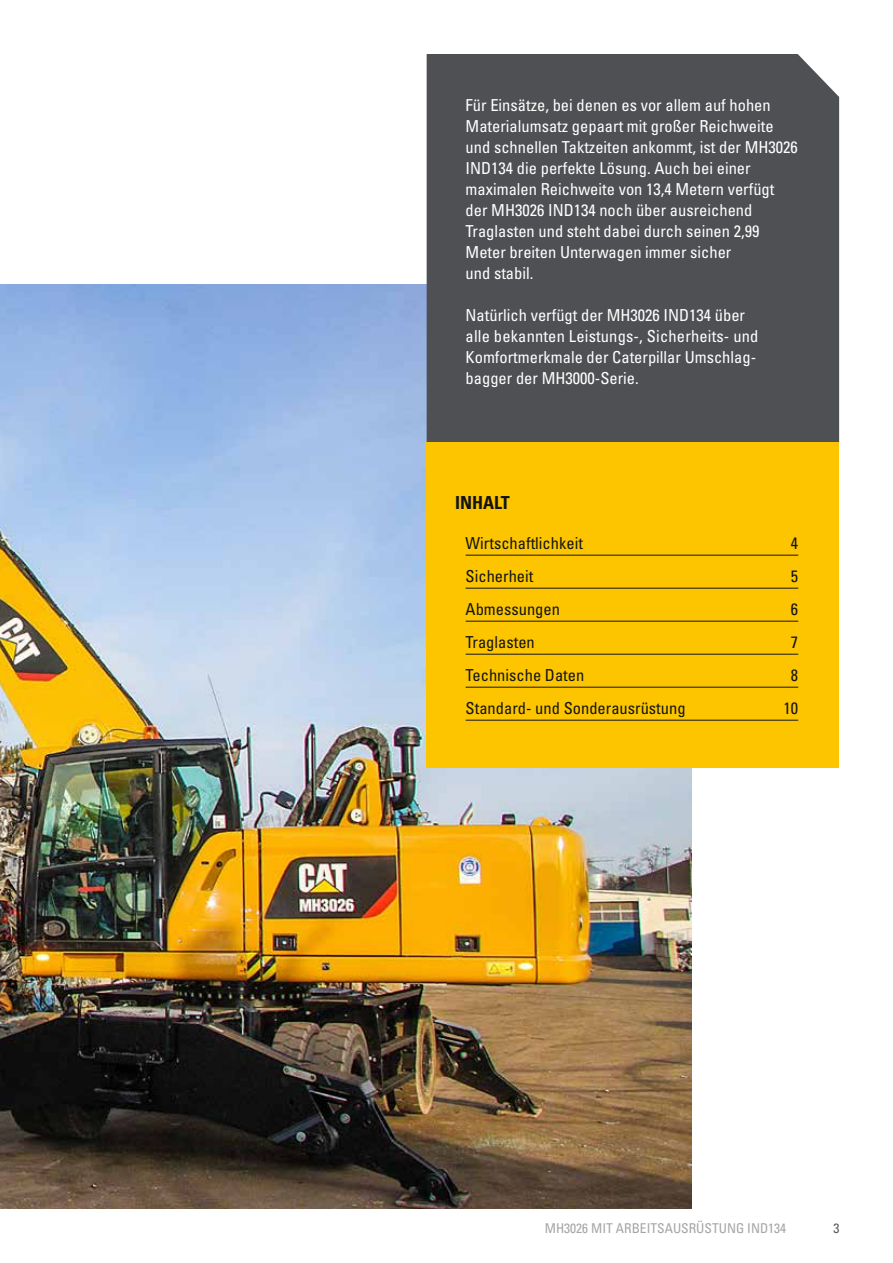
<style>
.page{position:relative;width:893px;height:1263px;background:#fff}
.page>*{position:absolute;margin:0;border:0;box-sizing:border-box;transform-origin:0 0}
.t1{font:700 condensed 18px "Univers";color:#131413}
.t2{font:condensed 16.5px/21px "Univers";color:#fff}
.t3{font:condensed 16.5px "Univers";color:#131413}
.t4{font:condensed 13.5px "Univers";color:#a4a5a5}
.t5{font:condensed 13.5px "Univers";color:#545a5b}
</style>
<div class="page">
<img style="left:0;top:285px;width:692px;height:924px">
<div style="left:427px;top:54px;width:412px;height:388px;background:#4f5053"></div>
<div style="left:427px;top:442px;width:412px;height:325px;background:#fcc500"></div>
<hr style="left:466px;top:555px;width:332px;height:1px;background:#131413">
<hr style="left:466px;top:588px;width:332px;height:1px;background:#131413">
<hr style="left:466px;top:621px;width:332px;height:1px;background:#131413">
<hr style="left:466px;top:654px;width:332px;height:1px;background:#131413">
<hr style="left:466px;top:687px;width:332px;height:1px;background:#131413">
<hr style="left:466px;top:720px;width:332px;height:1px;background:#131413">
<p class="t2" style="left:466px;top:94px;width:334px">Für Einsätze, bei denen es vor allem auf hohen Materialumsatz gepaart mit großer Reichweite und schnellen Taktzeiten ankommt, ist der MH3026<br>IND134 die perfekte Lösung. Auch bei einer maximalen Reichweite von 13,4 Metern verfügt der MH3026 IND134 noch über ausreichend Traglasten und steht dabei durch seinen 2,99<br>Meter breiten Unterwagen immer sicher<br>und stabil.</p>
<p class="t2" style="left:466px;top:304px;width:294px">Natürlich verfügt der MH3026 IND134 über alle bekannten Leistungs-, Sicherheits- und Komfortmerkmale der Caterpillar Umschlag&shy;bagger der MH3000-Serie.</p>
<p class="t1" style="left:455px;top:492px;width:56px">INHALT</p>
<p class="t3" style="left:466px;top:533px;width:119px">Wirtschaftlichkeit</p>
<p class="t3" style="left:791px;top:533px;width:9px">4</p>
<p class="t3" style="left:466px;top:566px;width:69px">Sicherheit</p>
<p class="t3" style="left:791px;top:566px;width:9px">5</p>
<p class="t3" style="left:466px;top:599px;width:96px">Abmessungen</p>
<p class="t3" style="left:791px;top:599px;width:9px">6</p>
<p class="t3" style="left:466px;top:632px;width:71px">Traglasten</p>
<p class="t3" style="left:791px;top:632px;width:9px">7</p>
<p class="t3" style="left:466px;top:665px;width:120px">Technische Daten</p>
<p class="t3" style="left:791px;top:665px;width:9px">8</p>
<p class="t3" style="left:466px;top:698px;width:221px">Standard- und Sonderausrüstung</p>
<p class="t3" style="left:784px;top:698px;width:16px">10</p>
<p class="t4" style="left:545px;top:1219px;width:243px">MH3026 MIT ARBEITSAUSRÜSTUNG IND134</p>
<p class="t5" style="left:834px;top:1219px;width:7px">3</p>
</div>
